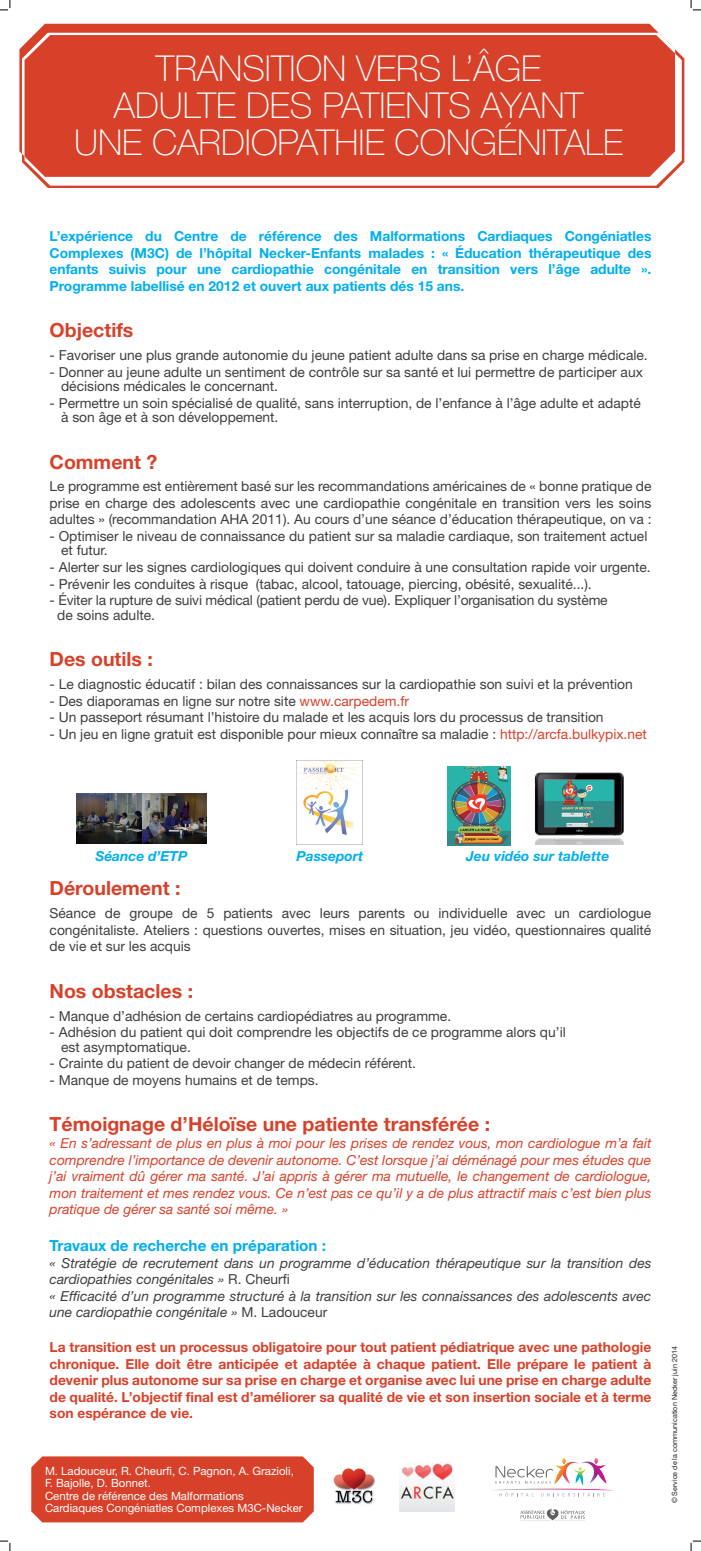
<style>
.page{position:relative;width:701px;height:1551px;background:#fff}
.page>*{position:absolute;margin:0;border:0;box-sizing:border-box;transform-origin:0 0}
.t1{font:100 35.7px/37.2px "Helvetica Neue LT";color:#fff;text-align:center}
.t2{font:700 19.5px "Helvetica Neue LT";color:#d7412a}
.t3{font:700 15.3px "Helvetica Neue LT";color:#00aeef}
.t4{font:13.8px/14.4px "Helvetica Neue LT";color:#3e3e3f}
.t5{font:italic 13.8px/16.6px "Helvetica Neue LT";color:#d7412a;text-align:justify}
.t6{font:700 13.8px/16.6px "Helvetica Neue LT";color:#d7412a;text-align:justify}
.t7{font:700 13.8px/16.6px "Helvetica Neue LT";color:#00aeef;text-align:justify}
.t8{font:italic 13.8px/16.6px "Helvetica Neue LT";color:#3e3e3f}
.t9{font:italic 700 13.8px "Helvetica Neue LT";color:#00aeef}
.t10{font:11.4px/11.7px "Helvetica Neue LT";color:#fff}
.t11{font:7.2px "Helvetica Neue LT";color:#231f20}
.s1{color:#d7412a}
.s2{font-style:normal}
</style>
<div class="page">
<svg style="left:19px;top:24px;width:640px;height:130px;background:#da4f3a"></svg>
<svg style="left:22px;top:33px;width:653px;height:16px;background:#dd5e4a"></svg>
<svg style="left:22px;top:49px;width:662px;height:139px;background:#da503b"></svg>
<div style="left:31px;top:1456px;width:282px;height:66px;background:#d7412a"></div>
<svg style="left:493px;top:1458px;width:120px;height:38px"></svg>
<svg style="left:520px;top:1508px;width:64px;height:13px"></svg>
<img style="left:333px;top:1468px;width:43px;height:37px">
<img style="left:399px;top:1463px;width:55px;height:49px">
<img style="left:77px;top:793px;width:129px;height:51px">
<img style="left:297px;top:760px;width:65px;height:85px">
<img style="left:534px;top:772px;width:90px;height:72px">
<img style="left:447px;top:767px;width:63px;height:78px">
<svg style="left:0;top:0;width:11px;height:11px"></svg>
<svg style="left:0;top:1540px;width:11px;height:11px"></svg>
<svg style="left:690px;top:0;width:10px;height:11px"></svg>
<svg style="left:690px;top:1540px;width:10px;height:11px"></svg>
<h1 class="t1" style="left:74px;top:50px;width:550px">TRANSITION VERS L’ÂGE<br>ADULTE DES PATIENTS AYANT<br>UNE CARDIOPATHIE CONGÉNITALE</h1>
<p class="t7" style="left:49px;top:227px;width:603px">L’expérience du Centre de référence des Malformations Cardiaques Congéniatles Complexes (M3C) de l’hôpital Necker-Enfants malades : « Éducation thérapeutique des enfants suivis pour une cardiopathie congénitale en transition vers l’âge adulte ».<br>Programme labellisé en 2012 et ouvert aux patients dés 15 ans.</p>
<h2 class="t2" style="left:49px;top:318px;width:85px">Objectifs</h2>
<p class="t4" style="left:49px;top:348px;width:599px">- Favoriser une plus grande autonomie du jeune patient adulte dans sa prise en charge médicale.</p>
<p class="t4" style="left:61px;top:364px;width:583px;text-indent:-12px">- Donner au jeune adulte un sentiment de contrôle sur sa santé et lui permettre de participer aux décisions médicales le concernant.</p>
<p class="t4" style="left:61px;top:395px;width:580px;text-indent:-12px">- Permettre un soin spécialisé de qualité, sans interruption, de l’enfance à l’âge adulte et adapté à son âge et à son développement.</p>
<h2 class="t2" style="left:49px;top:450px;width:109px">Comment ?</h2>
<p class="t4" style="left:49px;top:478px;width:603px;line-height:16.6px;text-align:justify">Le programme est entièrement basé sur les recommandations américaines de « bonne pratique de prise en charge des adolescents avec une cardiopathie congénitale en transition vers les soins adultes » (recommandation AHA 2011). Au cours d’une séance d’éducation thérapeutique, on va :</p>
<p class="t4" style="left:61px;top:529px;width:587px;text-indent:-12px">- Optimiser le niveau de connaissance du patient sur sa maladie cardiaque, son traitement actuel et futur.</p>
<p class="t4" style="left:49px;top:560px;width:602px">- Alerter sur les signes cardiologiques qui doivent conduire à une consultation rapide voir urgente.</p>
<p class="t4" style="left:49px;top:576px;width:543px">- Prévenir les conduites à risque (tabac, alcool, tatouage, piercing, obésité, sexualité...).</p>
<p class="t4" style="left:57px;top:593px;width:551px;text-indent:-8px">- Éviter la rupture de suivi médical (patient perdu de vue). Expliquer l’organisation du système de soins adulte.</p>
<h2 class="t2" style="left:49px;top:647px;width:105px">Des outils :</h2>
<p class="t4" style="left:49px;top:676px;width:584px">- Le diagnostic éducatif : bilan des connaissances sur la cardiopathie son suivi et la prévention</p>
<p class="t4" style="left:49px;top:693px;width:361px">- Des diaporamas en ligne sur notre site <span class="s1">www.carpedem.fr</span></p>
<p class="t4" style="left:49px;top:710px;width:555px">- Un passeport résumant l’histoire du malade et les acquis lors du processus de transition</p>
<p class="t4" style="left:49px;top:726px;width:598px">- Un jeu en ligne gratuit est disponible pour mieux connaître sa maladie : <span class="s1">http://arcfa.bulkypix.net</span></p>
<p class="t9" style="left:95px;top:847px;width:93px">Séance d’ETP</p>
<p class="t9" style="left:296px;top:847px;width:68px">Passeport</p>
<p class="t9" style="left:466px;top:847px;width:144px">Jeu vidéo sur tablette</p>
<h2 class="t2" style="left:50px;top:876px;width:132px">Déroulement :</h2>
<p class="t4" style="left:50px;top:904px;width:603px;line-height:16.6px;text-align:justify">Séance de groupe de 5 patients avec leurs parents ou individuelle avec un cardiologue congénitaliste. Ateliers : questions ouvertes, mises en situation, jeu vidéo, questionnaires qualité de vie et sur les acquis</p>
<h2 class="t2" style="left:50px;top:979px;width:145px">Nos obstacles :</h2>
<p class="t4" style="left:50px;top:1008px;width:403px">- Manque d’adhésion de certains cardiopédiatres au programme.</p>
<p class="t4" style="left:61px;top:1025px;width:506px;text-indent:-12px">- Adhésion du patient qui doit comprendre les objectifs de ce programme alors qu’il est asymptomatique.</p>
<p class="t4" style="left:50px;top:1055px;width:368px">- Crainte du patient de devoir changer de médecin référent.</p>
<p class="t4" style="left:50px;top:1072px;width:270px">- Manque de moyens humains et de temps.</p>
<h2 class="t2" style="left:50px;top:1112px;width:442px">Témoignage d’Héloïse une patiente transférée :</h2>
<p class="t5" style="left:50px;top:1134px;width:603px">« En s’adressant de plus en plus à moi pour les prises de rendez vous, mon cardiologue m’a fait comprendre l’importance de devenir autonome. C’est lorsque j’ai déménagé pour mes études que j’ai vraiment dû gérer ma santé. J’ai appris à gérer ma mutuelle, le changement de cardiologue, mon traitement et mes rendez vous. Ce n’est pas ce qu’il y a de plus attractif mais c’est bien plus pratique de gérer sa santé soi même. »</p>
<p class="t3" style="left:50px;top:1236px;width:278px">Travaux de recherche en préparation :</p>
<p class="t8" style="left:50px;top:1254px;width:603px">« Stratégie de recrutement dans un programme d’éducation thérapeutique sur la transition des cardiopathies congénitales » <span class="s2">R. Cheurfi<br></span>« Efficacité d’un programme structuré à la transition sur les connaissances des adolescents avec une cardiopathie congénitale » <span class="s2">M. Ladouceur</span></p>
<p class="t6" style="left:50px;top:1338px;width:603px">La transition est un processus obligatoire pour tout patient pédiatrique avec une pathologie chronique. Elle doit être anticipée et adaptée à chaque patient. Elle prépare le patient à devenir plus autonome sur sa prise en charge et organise avec lui une prise en charge adulte de qualité. L’objectif final est d’améliorer sa qualité de vie et son insertion sociale et à terme son espérance de vie.</p>
<p class="t10" style="left:45px;top:1465px;width:250px">M. Ladouceur, R. Cheurfi, C. Pagnon, A. Grazioli,<br>F. Bajolle, D. Bonnet.</p>
<p class="t10" style="left:45px;top:1490px;width:259px">Centre de référence des Malformations<br>Cardiaques Congéniatles Complexes M3C-Necker</p>
<p class="t11" style="left:669px;top:1503px;width:159px;rotate:-90deg">© Service de la communication Necker juin 2014</p>
</div>
